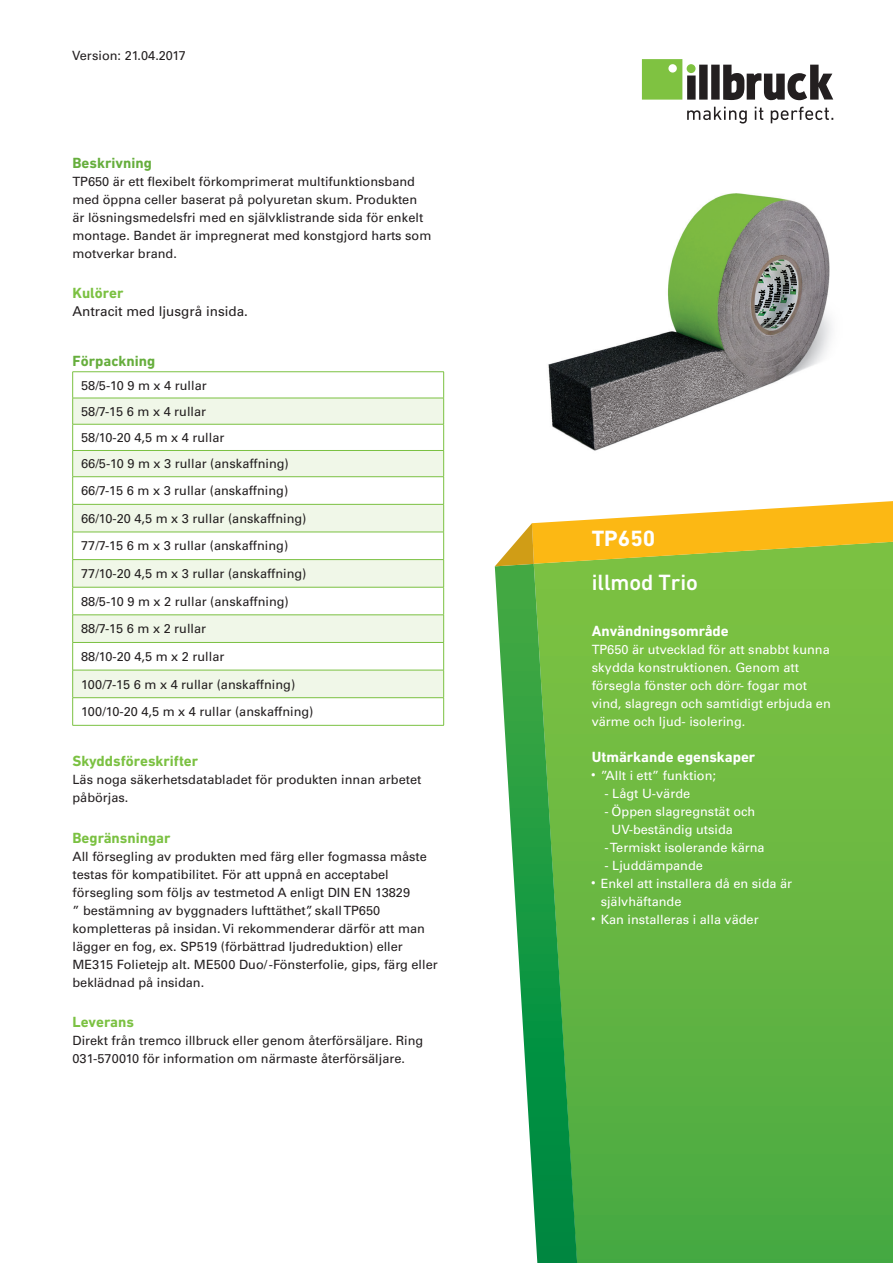
<style>
.page{position:relative;width:893px;height:1263px;background:#fff}
.page>*{position:absolute;margin:0;border:0;box-sizing:border-box;transform-origin:0 0}
.Product_name_white{font:500 22.5px "DIN Next W1 G";color:#fff}
.Shortcut{font:700 22.5px "DIN Next W1 G";color:#fff}
.t1{font:700 15px "DIN Next W1 G";color:#7bc142}
.Headlines_white{font:700 15px "DIN Next W1 G";color:#fff}
.Headlines_Textgreen{font:700 15px "DIN Next W1 G";color:#66ae3d}
.t2{font:13.5px "Univers LTCYR 55 Roman";color:#231f20}
.Copytext_black{font:12.75px/18px "Univers LTCYR 55 Roman";color:#231f20}
.Copytext_white{font:12.75px/18px "Univers LTCYR 55 Roman";color:#fff}
.Copytext_white-2{font:12.75px "Univers LTCYR 55 Roman";color:#231f20}
.s1{font-size:9px}
</style>
<div class="page">
<svg style="left:642px;top:59px;width:191px;height:41px"></svg>
<svg style="left:687px;top:107px;width:60px;height:17px"></svg>
<svg style="left:755px;top:107px;width:8px;height:13px"></svg>
<svg style="left:771px;top:107px;width:62px;height:16px"></svg>
<svg style="left:578px;top:566px;width:315px;height:697px;background:#65b641"></svg>
<svg style="left:495px;top:566px;width:83px;height:697px"></svg>
<svg style="left:495px;top:501px;width:398px;height:65px"></svg>
<svg style="left:73px;top:399px;width:370px;height:298px;fill:#f0f7e8"></svg>
<hr style="left:72px;top:371px;width:372px;height:1px;background:#7bc142">
<svg style="left:72px;top:372px;width:1px;height:353px"></svg>
<svg style="left:443px;top:372px;width:1px;height:353px"></svg>
<hr style="left:72px;top:398px;width:372px;height:1px;background:#7bc142">
<hr style="left:72px;top:424px;width:372px;height:1px;background:#7bc142">
<hr style="left:72px;top:450px;width:372px;height:1px;background:#7bc142">
<hr style="left:72px;top:476px;width:372px;height:1px;background:#7bc142">
<hr style="left:72px;top:504px;width:372px;height:1px;background:#7bc142">
<hr style="left:72px;top:532px;width:372px;height:1px;background:#7bc142">
<hr style="left:72px;top:559px;width:372px;height:1px;background:#7bc142">
<hr style="left:72px;top:587px;width:372px;height:1px;background:#7bc142">
<hr style="left:72px;top:615px;width:372px;height:1px;background:#7bc142">
<hr style="left:72px;top:642px;width:372px;height:1px;background:#7bc142">
<hr style="left:72px;top:670px;width:372px;height:1px;background:#7bc142">
<hr style="left:72px;top:697px;width:372px;height:1px;background:#7bc142">
<hr style="left:72px;top:725px;width:372px;height:1px;background:#7bc142">
<img style="left:548px;top:193px;width:284px;height:258px">
<p class="Copytext_white-2" style="left:72px;top:46px;width:115px">Version: 21.04.2017</p>
<p class="Headlines_Textgreen" style="left:72px;top:154px;width:81px">Beskrivning</p>
<p class="Copytext_black" style="left:72px;top:171px;width:360px">TP650 är ett flexibelt förkomprimerat multifunktionsband med öppna celler baserat på polyuretan skum. Produkten är lösningsmedelsfri med en självklistrande sida för enkelt montage. Bandet är impregnerat med konstgjord harts som motverkar brand.</p>
<p class="t1" style="left:72px;top:284px;width:53px">Kulörer</p>
<p class="t2" style="left:72px;top:302px;width:177px">Antracit med ljusgrå insida.</p>
<p class="Headlines_Textgreen" style="left:72px;top:352px;width:84px">Förpackning</p>
<p class="Copytext_black" style="left:81px;top:375px;width:127px">58/5-10 9 m x 4 rullar</p>
<p class="Copytext_black" style="left:81px;top:402px;width:127px">58/7-15 6 m x 4 rullar</p>
<p class="Copytext_black" style="left:81px;top:428px;width:145px">58/10-20 4,5 m x 4 rullar</p>
<p class="Copytext_black" style="left:81px;top:454px;width:209px">66/5-10 9 m x 3 rullar (anskaffning)</p>
<p class="Copytext_black" style="left:81px;top:481px;width:209px">66/7-15 6 m x 3 rullar (anskaffning)</p>
<p class="Copytext_black" style="left:81px;top:509px;width:227px">66/10-20 4,5 m x 3 rullar (anskaffning)</p>
<p class="Copytext_black" style="left:81px;top:536px;width:209px">77/7-15 6 m x 3 rullar (anskaffning)</p>
<p class="Copytext_black" style="left:81px;top:564px;width:227px">77/10-20 4,5 m x 3 rullar (anskaffning)</p>
<p class="Copytext_black" style="left:81px;top:591px;width:209px">88/5-10 9 m x 2 rullar (anskaffning)</p>
<p class="Copytext_black" style="left:81px;top:619px;width:127px">88/7-15 6 m x 2 rullar</p>
<p class="Copytext_black" style="left:81px;top:647px;width:145px">88/10-20 4,5 m x 2 rullar</p>
<p class="Copytext_black" style="left:81px;top:674px;width:216px">100/7-15 6 m x 4 rullar (anskaffning)</p>
<p class="Copytext_black" style="left:81px;top:702px;width:234px">100/10-20 4,5 m x 4 rullar (anskaffning)</p>
<p class="t1" style="left:72px;top:752px;width:127px">Skyddsföreskrifter</p>
<p class="Copytext_black" style="left:72px;top:770px;width:350px">Läs noga säkerhetsdatabladet för produkten innan arbetet påbörjas.</p>
<p class="t1" style="left:72px;top:829px;width:100px">Begränsningar</p>
<p class="Copytext_black" style="left:72px;top:846px;width:367px">All försegling av produkten med färg eller fogmassa måste testas för kompatibilitet. För att uppnå en acceptabel försegling som följs av testmetod A enligt DIN EN 13829<br>” bestämning av byggnaders lufttäthet”, skall TP650 kompletteras på insidan. Vi rekommenderar därför att man lägger en fog, ex. SP519 (förbättrad ljudreduktion) eller ME315 Folietejp alt. ME500 Duo/ -Fönsterfolie, gips, färg eller beklädnad på insidan.</p>
<p class="t1" style="left:72px;top:1013px;width:63px">Leverans</p>
<p class="Copytext_black" style="left:72px;top:1031px;width:352px">Direkt från tremco illbruck eller genom återförsäljare. Ring<br>031-570010 för information om närmaste återförsäljare.</p>
<p class="Shortcut" style="left:592px;top:525px;width:65px">TP650</p>
<p class="Product_name_white" style="left:592px;top:569px;width:108px">illmod Trio</p>
<p class="Headlines_white" style="left:592px;top:622px;width:139px">Användningsområde</p>
<p class="Copytext_white" style="left:592px;top:639px;width:241px">TP650 är utvecklad för att snabbt kunna skydda konstruktionen. Genom att försegla fönster och dörr- fogar mot vind, slagregn och samtidigt erbjuda en värme och ljud- isolering.</p>
<p class="Headlines_white" style="left:592px;top:748px;width:165px">Utmärkande egenskaper</p>
<p class="Copytext_white" style="left:592px;top:765px;width:126px"><span class="s1">•</span> ”Allt i ett” funktion;</p>
<p class="Copytext_white" style="left:604px;top:783px;width:87px">- Lågt U-värde</p>
<p class="Copytext_white" style="left:612px;top:801px;width:145px;text-indent:-7px">- Öppen slagregnstät och<br>UV-beständig utsida</p>
<p class="Copytext_white" style="left:604px;top:837px;width:162px">- Termiskt isolerande kärna</p>
<p class="Copytext_white" style="left:604px;top:855px;width:100px">- Ljuddämpande</p>
<p class="Copytext_white" style="left:601px;top:873px;width:193px;text-indent:-9px"><span class="s1">•</span> Enkel att installera då en sida är självhäftande</p>
<p class="Copytext_white" style="left:592px;top:909px;width:168px"><span class="s1">•</span> Kan installeras i alla väder</p>
</div>
